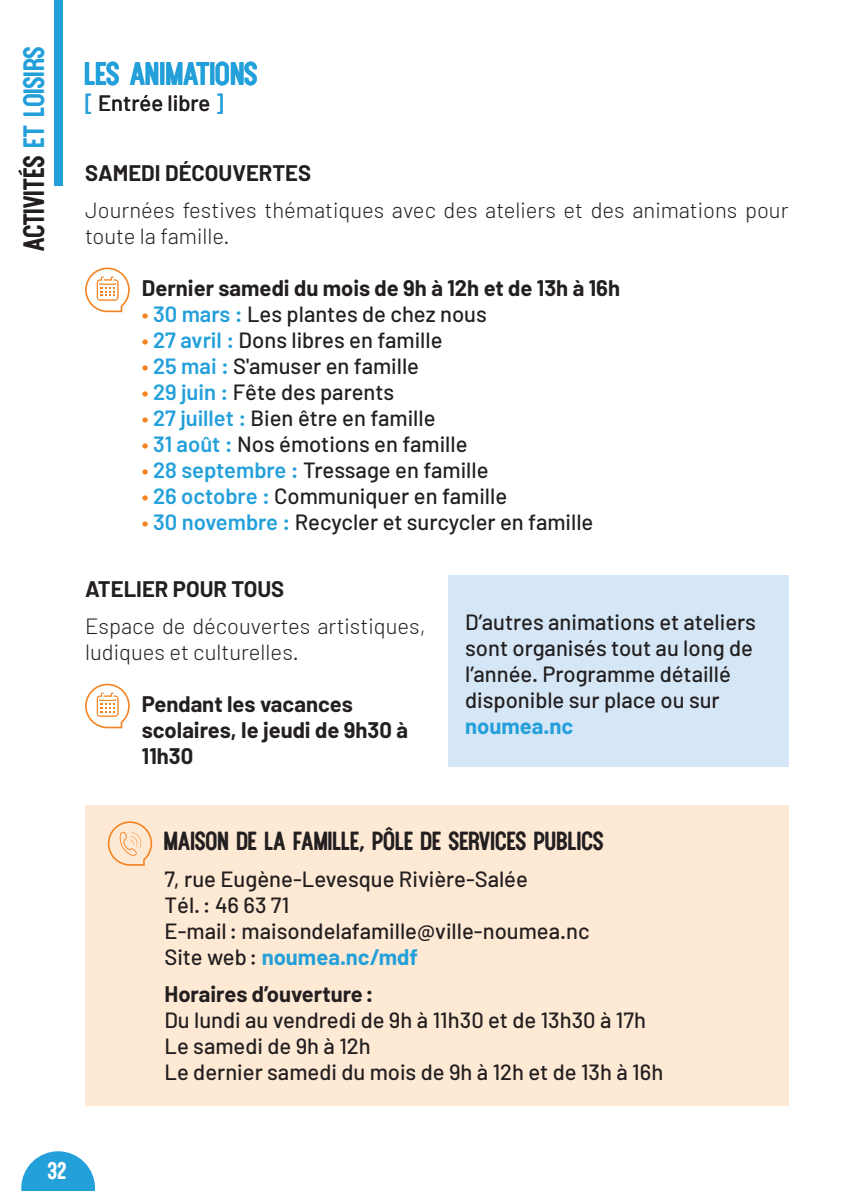
<style>
.page{position:relative;width:851px;height:1191px;background:#fff}
.page>*{position:absolute;margin:0;border:0;box-sizing:border-box;transform-origin:0 0}
.t1{font:30px "Queen Street";letter-spacing:-.015em;color:#23a0da}
.t2{font:27px "Queen Street";letter-spacing:-.015em;color:#231f20}
.t3{font:24px "Queen Street";letter-spacing:-.015em;color:#231f20}
.t4{font:500 22px/26px "Barlow";color:#231f20}
.t5{font:700 22px/26px "Barlow";color:#231f20}
.t6{font:300 22px/26px "Barlow";color:#231f20}
.t7{font:700 22px "Barlow";color:#23a0da}
.t8{font:22px "Queen Street";color:#fff}
.s1{color:#23a0da}
.s2{color:#f58220}
.s3{font-weight:600;color:#23a0da}
.s4{font-weight:700;color:#23a0da}
</style>
<div class="page">
<svg style="left:21px;top:1151px;width:74px;height:40px"></svg>
<div style="left:54px;top:0;width:8px;height:185px;background:#23a0da"></div>
<div style="left:85px;top:805px;width:703px;height:301px;background:#fee9d5"></div>
<svg style="left:108px;top:821px;width:44px;height:44px"></svg>
<svg style="left:85px;top:267px;width:45px;height:45px"></svg>
<div style="left:448px;top:575px;width:340px;height:191px;background:#d5e7f6"></div>
<svg style="left:85px;top:683px;width:45px;height:45px"></svg>
<p class="t2" style="left:18px;top:251px;width:207px;rotate:-90deg">ACTIVITÉS <span class="s1">ET LOISIRS</span></p>
<h1 class="t1" style="left:85px;top:56px;width:175px">LES ANIMATIONS</h1>
<p class="t4" style="left:85px;top:90px;width:140px"><span class="s1">[</span> Entrée libre <span class="s1">]</span></p>
<p class="t5" style="left:85px;top:160px;width:227px">SAMEDI DÉCOUVERTES</p>
<p class="t6" style="left:85px;top:197px;width:704px">Journées festives thématiques avec des ateliers et des animations pour toute la famille.</p>
<p class="t5" style="left:142px;top:275px;width:479px">Dernier samedi du mois de 9h à 12h et de 13h à 16h</p>
<p class="t4" style="left:142px;top:301px;width:346px"><span class="s2">•</span> <span class="s3">30 mars :</span> Les plantes de chez nous</p>
<p class="t4" style="left:142px;top:327px;width:302px"><span class="s2">•</span> <span class="s3">27 avril :</span> Dons libres en famille</p>
<p class="t4" style="left:142px;top:353px;width:279px"><span class="s2">•</span> <span class="s3">25 mai :</span> S'amuser en famille</p>
<p class="t4" style="left:142px;top:379px;width:254px"><span class="s2">•</span> <span class="s3">29 juin :</span> Fête des parents</p>
<p class="t4" style="left:142px;top:405px;width:295px"><span class="s2">•</span> <span class="s3">27 juillet :</span> Bien être en famille</p>
<p class="t4" style="left:142px;top:431px;width:327px"><span class="s2">•</span> <span class="s3">31 août :</span> Nos émotions en famille</p>
<p class="t4" style="left:142px;top:457px;width:348px"><span class="s2">•</span> <span class="s3">28 septembre :</span> Tressage en famille</p>
<p class="t4" style="left:142px;top:483px;width:367px"><span class="s2">•</span> <span class="s3">26 octobre :</span> Communiquer en famille</p>
<p class="t4" style="left:142px;top:509px;width:453px"><span class="s2">•</span> <span class="s3">30 novembre :</span> Recycler et surcycler en famille</p>
<p class="t5" style="left:85px;top:576px;width:201px">ATELIER POUR TOUS</p>
<p class="t6" style="left:85px;top:613px;width:342px">Espace de découvertes artistiques, ludiques et culturelles.</p>
<p class="t5" style="left:142px;top:691px;width:267px">Pendant les vacances scolaires, le jeudi de 9h30 à<br>11h30</p>
<p class="t4" style="left:465px;top:608px;width:292px">D’autres animations et ateliers sont organisés tout au long de l’année. Programme détaillé disponible sur place ou sur</p>
<p class="t7" style="left:465px;top:712px;width:110px">noumea.nc</p>
<p class="t3" style="left:164px;top:826px;width:441px">MAISON DE LA FAMILLE, PÔLE DE SERVICES PUBLICS</p>
<p class="t4" style="left:164px;top:865px;width:426px">7, rue Eugène-Levesque Rivière-Salée<br>Tél.: 46 63 71<br>E-mail: maisondelafamille@ville-noumea.nc<br>Site web: <span class="s4">noumea.nc/mdf</span></p>
<p class="t5" style="left:164px;top:981px;width:210px">Horaires d’ouverture:</p>
<p class="t4" style="left:164px;top:1007px;width:500px">Du lundi au vendredi de 9h à 11h30 et de 13h30 à 17h<br>Le samedi de 9h à 12h<br>Le dernier samedi du mois de 9h à 12h et de 13h à 16h</p>
<p class="t8" style="left:48px;top:1157px;width:21px">32</p>
</div>
